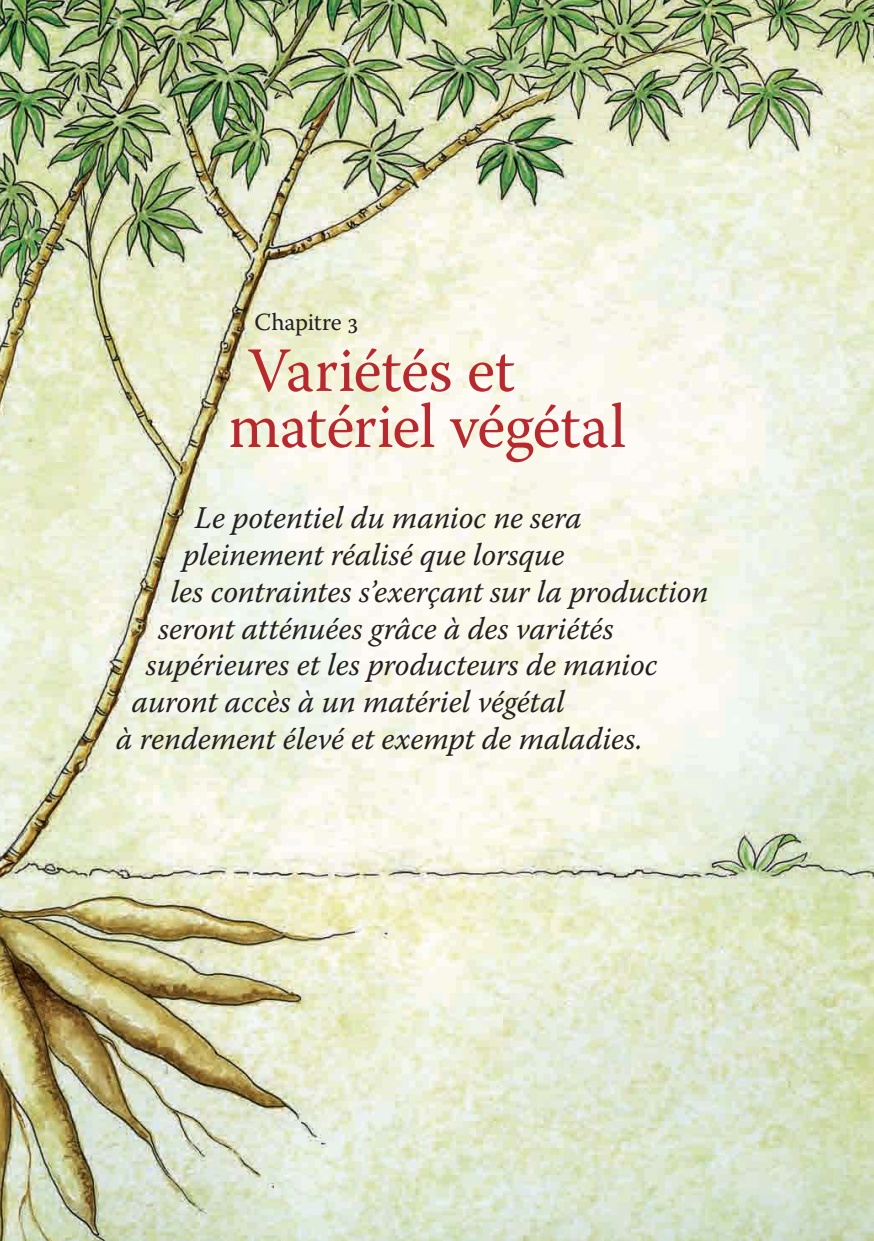
<style>
.page{position:relative;width:874px;height:1241px;background:#fff}
.page>*{position:absolute;margin:0;border:0;box-sizing:border-box;transform-origin:0 0}
.t1{font:63px/56px "Warnock Pro";letter-spacing:-.01em;color:#b8292f}
.t2{font:italic 31.5px "Warnock Pro";color:#231f20}
.t3{font:24.5px "Warnock Pro";letter-spacing:-.015em;color:#231f20}
</style>
<div class="page">
<img style="left:0;top:0;width:873px;height:1241px">
<p class="t3" style="left:254px;top:312px;width:105px">Chapitre 3</p>
<h1 class="t1" style="left:228px;top:348px;width:399px;text-indent:19px">Variétés et matériel végétal</h1>
<p class="t2" style="left:195px;top:506px;width:388px">Le potentiel du manioc ne sera</p>
<p class="t2" style="left:183px;top:542px;width:383px">pleinement réalisé que lorsque</p>
<p class="t2" style="left:170px;top:579px;width:539px">les contraintes s’exerçant sur la production</p>
<p class="t2" style="left:158px;top:616px;width:457px">seront atténuées grâce à des variétés</p>
<p class="t2" style="left:146px;top:653px;width:513px">supérieures et les producteurs de manioc</p>
<p class="t2" style="left:132px;top:690px;width:434px">auront accès à un matériel végétal</p>
<p class="t2" style="left:116px;top:726px;width:528px">à rendement élevé et exempt de maladies.</p>
</div>
